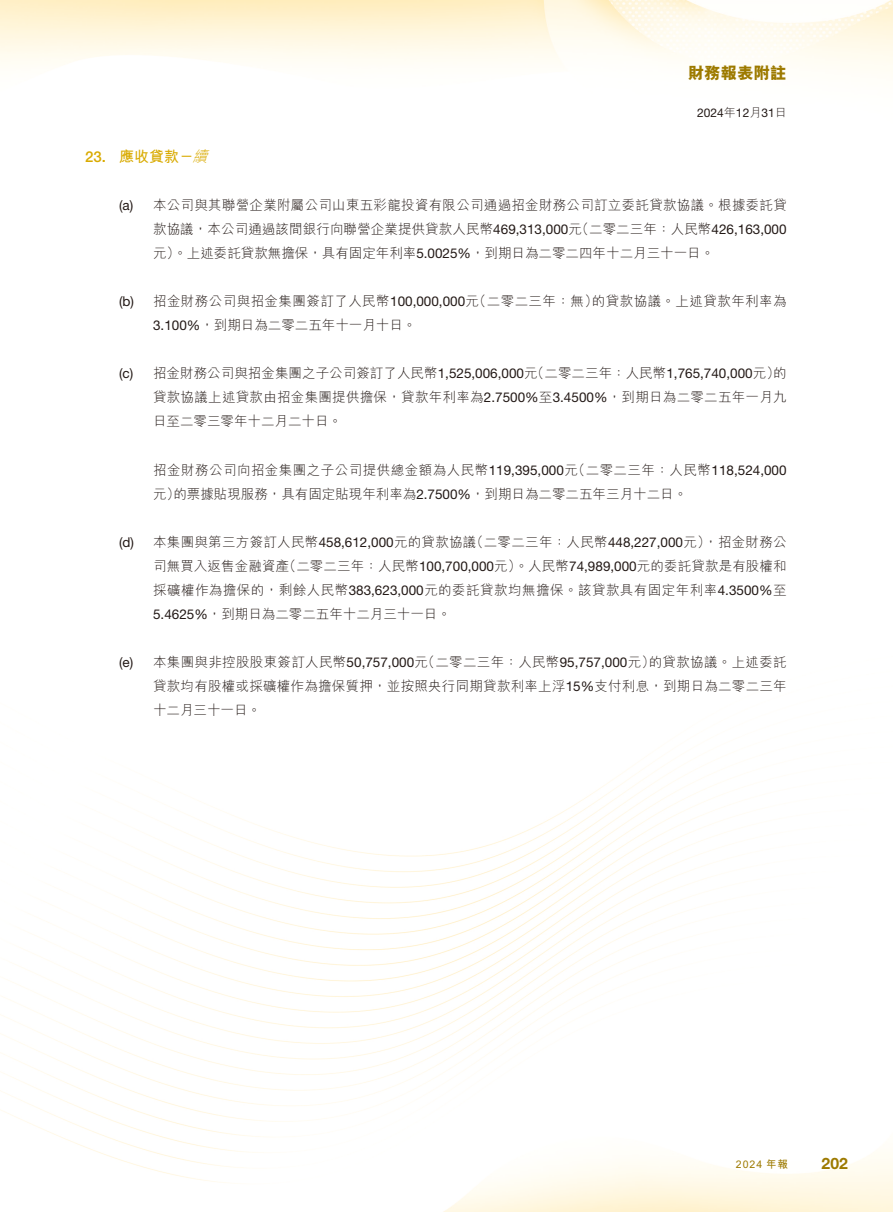
<style>
.page{position:relative;width:893px;height:1212px;background:#fff}
.page>*{position:absolute;margin:0;border:0;box-sizing:border-box;transform-origin:0 0}
.t1{font:800 16.5px "M Hei HK";color:#9d7a00}
.t2{font:700 15.75px "Helvetica Neue LT Std";color:#9d7a00}
.t3{font:700 15px "M Hei HK";color:#d9aa00}
.t4{font:500 15px "Helvetica Neue LT Std";color:#d9aa00}
.t5{font:300 13.5px/24px "M Hei HK";letter-spacing:.02em;color:#231916}
.t6{font:300 13.5px "M Hei HK";color:#231916}
.t7{font:13.5px "Helvetica Neue LT Std";color:#231916}
.t8{font:12px "Helvetica Neue LT Std";color:#231916}
.t9{font:700 10.5px "M Hei HK";letter-spacing:.1em;color:#9d7a00}
.s1{font-weight:300;font-style:italic}
.s2{font-family:"M Hei HK";font-weight:300}
.s3{font-family:"Helvetica Neue LT Std";font-weight:400}
</style>
<div class="page">
<img style="left:0;top:0;width:893px;height:1212px">
<p class="t4" style="left:85px;top:148px;width:22px">23.</p>
<p class="t1" style="left:688px;top:61px;width:101px">財務報表附註</p>
<p class="t3" style="left:119px;top:146px;width:95px">應收貸款－<span class="s1">續</span></p>
<p class="t8" style="left:697px;top:106px;width:91px">2024<span class="s2">年</span>12<span class="s2">月</span>31<span class="s2">日</span></p>
<p class="t7" style="left:119px;top:198px;width:16px">a( )</p>
<p class="t5" style="left:153px;top:193px;width:635px">本公司與其聯營企業附屬公司山東五彩龍投資有限公司通過招金財務公司訂立委託貸款協議。根據委託貸</p>
<p class="t7" style="left:119px;top:294px;width:16px">b( )</p>
<p class="t5" style="left:153px;top:217px;width:635px">款協議，本公司通過該間銀行向聯營企業提供貸款人民幣<span class="s3">469,313,000</span> （元二零二三年：人民幣<span class="s3">426,163,000</span>元）。上述委託貸款無擔保，具有固定年利率<span class="s3">5.0025%</span>，到期日為二零二四年十二月三十一日。</p>
<p class="t5" style="left:592px;top:289px;width:196px">的貸款協議。上述貸款年利率為</p>
<p class="t5" style="left:153px;top:289px;width:446px">招金財務公司與招金集團簽訂了人民幣<span class="s3">100,000,000</span> （元二零二三年：無）</p>
<p class="t7" style="left:119px;top:366px;width:16px">c( )</p>
<p class="t6" style="left:153px;top:316px;width:265px"><span class="s3">3.100%</span>，到期日為二零二五年十一月十日。</p>
<p class="t5" style="left:153px;top:361px;width:635px">招金財務公司與招金集團之子公司簽訂了人民幣<span class="s3">1,525,006,000</span> （元二零二三年：人民幣<span class="s3">1,765,740,000</span>元的）</p>
<p class="t5" style="left:153px;top:385px;width:635px">貸款協議上述貸款由招金集團提供擔保，貸款年利率為<span class="s3">2.7500%</span>至<span class="s3">3.4500%</span>，到期日為二零二五年一月九日至二零三零年十二月二十日。</p>
<p class="t5" style="left:173px;top:457px;width:615px;text-indent:-20px">招金財務公司向招金集團之子公司提供總金額為人民幣<span class="s3">119,395,000</span> （元二零二三年：人民幣<span class="s3">118,524,000</span>的票據貼現服務，具有固定貼現年利率為<span class="s3">2.7500%</span>，到期日為二零二五年三月十二日。</p>
<p class="t5" style="left:153px;top:481px;width:28px">元）</p>
<p class="t7" style="left:119px;top:534px;width:16px">d( )</p>
<p class="t5" style="left:153px;top:529px;width:325px">本集團與第三方簽訂人民幣<span class="s3">458,612,000</span>元的貸款協議</p>
<p class="t5" style="left:470px;top:529px;width:318px">（二零二三年：人民幣<span class="s3">448,227,000</span>元，）招金財務公</p>
<p class="t7" style="left:119px;top:654px;width:16px">e( )</p>
<p class="t5" style="left:283px;top:553px;width:506px">（二零二三年：人民幣<span class="s3">100,700,000</span>元）。人民幣<span class="s3">74,989,000</span>元的委託貸款是有股權和</p>
<p class="t5" style="left:153px;top:553px;width:635px">司無買入返售金融資產<br>採礦權作為擔保的，剩餘人民幣<span class="s3">383,623,000</span>元的委託貸款均無擔保。該貸款具有固定年利率<span class="s3">4.3500%</span>至<br><span class="s3">5.4625%</span>，到期日為二零二五年十二月三十一日。</p>
<p class="t5" style="left:649px;top:649px;width:139px">的貸款協議。上述委託</p>
<p class="t5" style="left:153px;top:649px;width:503px">本集團與非控股股東簽訂人民幣<span class="s3">50,757,000</span> （元二零二三年：人民幣<span class="s3">95,757,000</span>元）</p>
<p class="t5" style="left:153px;top:673px;width:635px">貸款均有股權或採礦權作為擔保質押，並按照央行同期貸款利率上浮<span class="s3">15%</span>支付利息，到期日為二零二三年十二月三十一日。</p>
<p class="t9" style="left:736px;top:1157px;width:54px">2024 年報</p>
<p class="t2" style="left:822px;top:1153px;width:28px">202</p>
</div>
